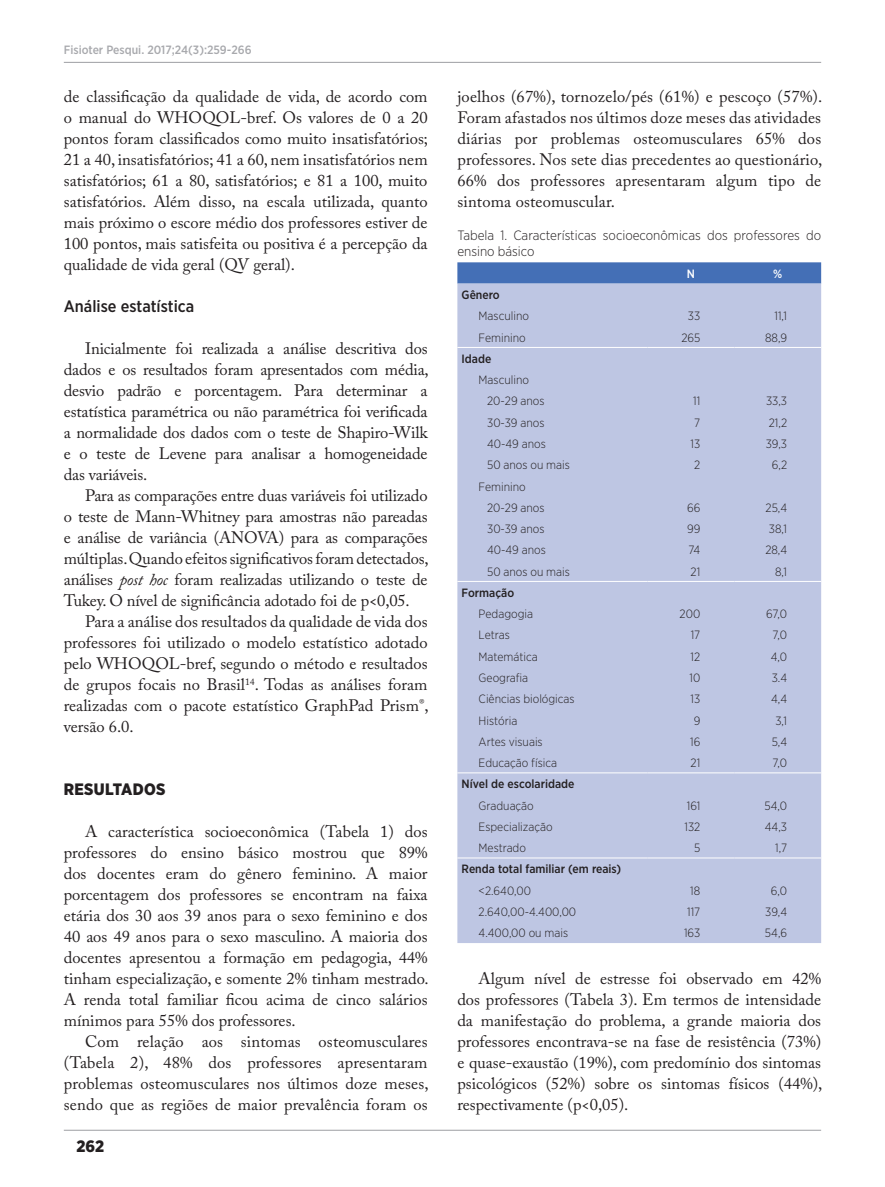
<style>
.page{position:relative;width:885px;height:1187px;background:#fff}
.page>*{position:absolute;margin:0;border:0;box-sizing:border-box;transform-origin:0 0}
.TEXTO{font:16.5px/21px "Adobe Caslon Pro";color:#231f20;text-align:justify}
.Sub2{font:500 16.5px "Gotham Narrow";color:#231f20}
.Sub1{font:900 16.5px "Gotham Narrow";letter-spacing:.02em;color:#231f20}
.Tab_tit{font:300 13.5px/16.2px "Gotham Narrow";color:#231f20}
.tab_recuo{font:300 12px "Gotham Narrow";color:#231f20}
.tab_recuo-2{font:500 12px "Gotham Narrow";color:#231f20}
.t1{font:500 12px "Gotham Narrow";color:#a8a9ad}
.Tab_gravata{font:500 12px "Gotham Narrow";color:#fff}
.s1{font-style:italic}
</style>
<div class="page">
<hr style="left:64px;top:62px;width:757px;height:1px;background:#a8a9ad">
<hr style="left:64px;top:1129px;width:757px;height:1px;background:#a8a9ad">
<div style="left:457px;top:262px;width:364px;height:21px;background:#446fb6"></div>
<div style="left:457px;top:283px;width:364px;height:660px;background:#bec6e3"></div>
<hr style="left:457px;top:347px;width:190px;height:1px;background:#fff">
<hr style="left:647px;top:347px;width:87px;height:1px;background:#fff">
<hr style="left:734px;top:347px;width:87px;height:1px;background:#fff">
<hr style="left:457px;top:581px;width:190px;height:1px;background:#fff">
<hr style="left:647px;top:581px;width:87px;height:1px;background:#fff">
<hr style="left:734px;top:581px;width:87px;height:1px;background:#fff">
<hr style="left:457px;top:772px;width:190px;height:1px;background:#fff">
<hr style="left:647px;top:772px;width:87px;height:1px;background:#fff">
<hr style="left:734px;top:772px;width:87px;height:1px;background:#fff">
<hr style="left:457px;top:857px;width:190px;height:1px;background:#fff">
<hr style="left:647px;top:857px;width:87px;height:1px;background:#fff">
<hr style="left:734px;top:857px;width:87px;height:1px;background:#fff">
<p class="t1" style="left:64px;top:42px;width:189px">Fisioter Pesqui. 2017;24(3):259-266</p>
<p class="TEXTO" style="left:64px;top:86px;width:366px">de classificação da qualidade de vida, de acordo com o manual do WHOQOL-bref. Os valores de 0 a 20 pontos foram classificados como muito insatisfatórios; 21 a 40, insatisfatórios; 41 a 60, nem insatisfatórios nem satisfatórios; 61 a 80, satisfatórios; e 81 a 100, muito satisfatórios. Além disso, na escala utilizada, quanto mais próximo o escore médio dos professores estiver de 100 pontos, mais satisfeita ou positiva é a percepção da qualidade de vida geral (QV geral).</p>
<p class="Sub2" style="left:64px;top:296px;width:132px">Análise estatística</p>
<p class="TEXTO" style="left:64px;top:338px;width:366px;text-indent:21px">Inicialmente foi realizada a análise descritiva dos dados e os resultados foram apresentados com média, desvio padrão e porcentagem. Para determinar a estatística paramétrica ou não paramétrica foi verificada a normalidade dos dados com o teste de Shapiro-Wilk e o teste de Levene para analisar a homogeneidade das variáveis.</p>
<p class="TEXTO" style="left:64px;top:485px;width:366px;text-indent:21px">Para as comparações entre duas variáveis foi utilizado o teste de Mann-Whitney para amostras não pareadas e análise de variância (ANOVA) para as comparações múltiplas. Quando efeitos significativos foram detectados, análises <span class="s1">post hoc</span> foram realizadas utilizando o teste de Tukey. O nível de significância adotado foi de p&lt;0,05.</p>
<p class="TEXTO" style="left:64px;top:611px;width:366px;text-indent:21px">Para a análise dos resultados da qualidade de vida dos professores foi utilizado o modelo estatístico adotado pelo WHOQOL-bref, segundo o método e resultados de grupos focais no Brasil<sup>14</sup>. Todas as análises foram realizadas com o pacote estatístico GraphPad Prism<sup>®</sup>, versão 6.0.</p>
<p class="Sub1" style="left:64px;top:778px;width:103px">RESULTADOS</p>
<p class="TEXTO" style="left:64px;top:821px;width:366px;text-indent:21px">A característica socioeconômica (Tabela 1) dos professores do ensino básico mostrou que 89% dos docentes eram do gênero feminino. A maior porcentagem dos professores se encontram na faixa etária dos 30 aos 39 anos para o sexo feminino e dos 40 aos 49 anos para o sexo masculino. A maioria dos docentes apresentou a formação em pedagogia, 44% tinham especialização, e somente 2% tinham mestrado.<br>A renda total familiar ficou acima de cinco salários mínimos para 55% dos professores.</p>
<p class="TEXTO" style="left:64px;top:1031px;width:366px;text-indent:21px">Com relação aos sintomas osteomusculares (Tabela 2), 48% dos professores apresentaram problemas osteomusculares nos últimos doze meses, sendo que as regiões de maior prevalência foram os</p>
<p class="Sub1" style="left:77px;top:1135px;width:29px">262</p>
<p class="TEXTO" style="left:457px;top:86px;width:366px">joelhos (67%), tornozelo/pés (61%) e pescoço (57%).<br>Foram afastados nos últimos doze meses das atividades diárias por problemas osteomusculares 65% dos professores. Nos sete dias precedentes ao questionário, 66% dos professores apresentaram algum tipo de sintoma osteomuscular.</p>
<p class="Tab_tit" style="left:457px;top:227px;width:365px">Tabela 1. Características socioeconômicas dos professores do ensino básico</p>
<p class="Tab_gravata" style="left:686px;top:266px;width:10px">N</p>
<p class="Tab_gravata" style="left:773px;top:266px;width:11px">%</p>
<p class="tab_recuo-2" style="left:461px;top:287px;width:40px">Gênero</p>
<p class="tab_recuo" style="left:478px;top:309px;width:52px">Masculino</p>
<p class="tab_recuo" style="left:687px;top:309px;width:14px">33</p>
<p class="tab_recuo" style="left:774px;top:309px;width:14px">11,1</p>
<p class="tab_recuo" style="left:478px;top:330px;width:49px">Feminino</p>
<p class="tab_recuo" style="left:681px;top:330px;width:20px">265</p>
<p class="tab_recuo" style="left:765px;top:330px;width:24px">88,9</p>
<p class="tab_recuo-2" style="left:461px;top:351px;width:31px">Idade</p>
<p class="tab_recuo" style="left:478px;top:372px;width:52px">Masculino</p>
<p class="tab_recuo" style="left:487px;top:394px;width:59px">20-29 anos</p>
<p class="tab_recuo" style="left:693px;top:394px;width:9px">11</p>
<p class="tab_recuo" style="left:766px;top:394px;width:23px">33,3</p>
<p class="tab_recuo" style="left:487px;top:415px;width:59px">30-39 anos</p>
<p class="tab_recuo" style="left:694px;top:415px;width:8px">7</p>
<p class="tab_recuo" style="left:768px;top:415px;width:20px">21,2</p>
<p class="tab_recuo" style="left:487px;top:436px;width:60px">40-49 anos</p>
<p class="tab_recuo" style="left:690px;top:436px;width:11px">13</p>
<p class="tab_recuo" style="left:765px;top:436px;width:23px">39,3</p>
<p class="tab_recuo" style="left:487px;top:457px;width:84px">50 anos ou mais</p>
<p class="tab_recuo" style="left:694px;top:457px;width:8px">2</p>
<p class="tab_recuo" style="left:771px;top:457px;width:17px">6,2</p>
<p class="tab_recuo" style="left:478px;top:479px;width:49px">Feminino</p>
<p class="tab_recuo" style="left:487px;top:500px;width:59px">20-29 anos</p>
<p class="tab_recuo" style="left:687px;top:500px;width:15px">66</p>
<p class="tab_recuo" style="left:765px;top:500px;width:23px">25,4</p>
<p class="tab_recuo" style="left:487px;top:521px;width:59px">30-39 anos</p>
<p class="tab_recuo" style="left:687px;top:521px;width:15px">99</p>
<p class="tab_recuo" style="left:768px;top:521px;width:20px">38,1</p>
<p class="tab_recuo" style="left:487px;top:542px;width:60px">40-49 anos</p>
<p class="tab_recuo" style="left:688px;top:542px;width:13px">74</p>
<p class="tab_recuo" style="left:765px;top:542px;width:23px">28,4</p>
<p class="tab_recuo" style="left:487px;top:564px;width:84px">50 anos ou mais</p>
<p class="tab_recuo" style="left:690px;top:564px;width:11px">21</p>
<p class="tab_recuo" style="left:775px;top:564px;width:13px">8,1</p>
<p class="tab_recuo-2" style="left:461px;top:585px;width:54px">Formação</p>
<p class="tab_recuo" style="left:478px;top:606px;width:56px">Pedagogia</p>
<p class="tab_recuo" style="left:679px;top:606px;width:22px">200</p>
<p class="tab_recuo" style="left:766px;top:606px;width:22px">67,0</p>
<p class="tab_recuo" style="left:478px;top:627px;width:33px">Letras</p>
<p class="tab_recuo" style="left:690px;top:627px;width:11px">17</p>
<p class="tab_recuo" style="left:772px;top:627px;width:16px">7,0</p>
<p class="tab_recuo" style="left:478px;top:649px;width:61px">Matemática</p>
<p class="tab_recuo" style="left:690px;top:649px;width:11px">12</p>
<p class="tab_recuo" style="left:770px;top:649px;width:18px">4,0</p>
<p class="tab_recuo" style="left:478px;top:670px;width:51px">Geografia</p>
<p class="tab_recuo" style="left:689px;top:670px;width:12px">10</p>
<p class="tab_recuo" style="left:771px;top:670px;width:17px">3.4</p>
<p class="tab_recuo" style="left:478px;top:691px;width:97px">Ciências biológicas</p>
<p class="tab_recuo" style="left:690px;top:691px;width:11px">13</p>
<p class="tab_recuo" style="left:771px;top:691px;width:17px">4,4</p>
<p class="tab_recuo" style="left:478px;top:713px;width:40px">História</p>
<p class="tab_recuo" style="left:693px;top:713px;width:8px">9</p>
<p class="tab_recuo" style="left:775px;top:713px;width:13px">3,1</p>
<p class="tab_recuo" style="left:478px;top:734px;width:66px">Artes visuais</p>
<p class="tab_recuo" style="left:690px;top:734px;width:12px">16</p>
<p class="tab_recuo" style="left:771px;top:734px;width:17px">5,4</p>
<p class="tab_recuo" style="left:478px;top:755px;width:80px">Educação física</p>
<p class="tab_recuo" style="left:690px;top:755px;width:11px">21</p>
<p class="tab_recuo" style="left:772px;top:755px;width:16px">7,0</p>
<p class="tab_recuo-2" style="left:461px;top:776px;width:114px">Nível de escolaridade</p>
<p class="tab_recuo" style="left:478px;top:798px;width:57px">Graduação</p>
<p class="tab_recuo" style="left:686px;top:798px;width:15px">161</p>
<p class="tab_recuo" style="left:764px;top:798px;width:24px">54,0</p>
<p class="tab_recuo" style="left:478px;top:819px;width:76px">Especialização</p>
<p class="tab_recuo" style="left:684px;top:819px;width:17px">132</p>
<p class="tab_recuo" style="left:764px;top:819px;width:24px">44,3</p>
<p class="tab_recuo" style="left:478px;top:840px;width:49px">Mestrado</p>
<p class="tab_recuo" style="left:694px;top:840px;width:8px">5</p>
<p class="tab_recuo" style="left:775px;top:840px;width:13px">1,7</p>
<p class="tab_recuo-2" style="left:461px;top:861px;width:161px">Renda total familiar (em reais)</p>
<p class="tab_recuo" style="left:478px;top:883px;width:54px">&lt;2.640,00</p>
<p class="tab_recuo" style="left:690px;top:883px;width:12px">18</p>
<p class="tab_recuo" style="left:770px;top:883px;width:18px">6,0</p>
<p class="tab_recuo" style="left:478px;top:904px;width:99px">2.640,00-4.400,00</p>
<p class="tab_recuo" style="left:687px;top:904px;width:15px">117</p>
<p class="tab_recuo" style="left:765px;top:904px;width:23px">39,4</p>
<p class="tab_recuo" style="left:478px;top:925px;width:91px">4.400,00 ou mais</p>
<p class="tab_recuo" style="left:684px;top:925px;width:18px">163</p>
<p class="tab_recuo" style="left:764px;top:925px;width:24px">54,6</p>
<p class="TEXTO" style="left:457px;top:968px;width:366px;text-indent:21px">Algum nível de estresse foi observado em 42% dos professores (Tabela 3). Em termos de intensidade da manifestação do problema, a grande maioria dos professores encontrava-se na fase de resistência (73%) e quase-exaustão (19%), com predomínio dos sintomas psicológicos (52%) sobre os sintomas físicos (44%), respectivamente (p&lt;0,05).</p>
</div>
